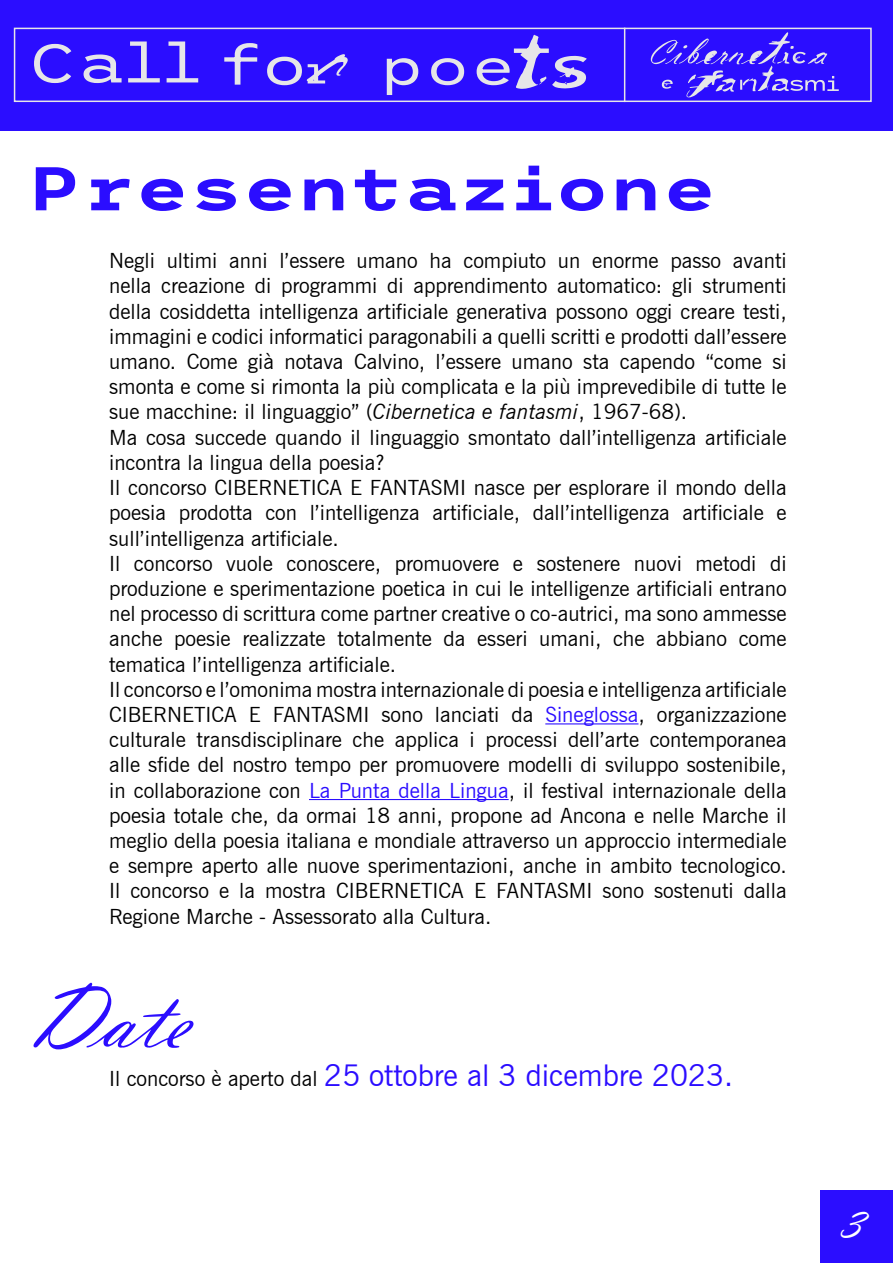
<style>
.page{position:relative;width:893px;height:1263px;background:#fff}
.page>*{position:absolute;margin:0;border:0;box-sizing:border-box;transform-origin:0 0}
.t1{font:97.5px "Vladimir Script";color:#2b0dff}
.t2{font:700 61.5px "Trispace Semi Expanded";color:#2b0dff}
.t3{font:54.6px "Trispace Semi Expanded";color:#e6e6e8}
.t4{font:51.75px "Trispace Semi Expanded";color:#e6e6e8}
.t5{font:48px "Vladimir Script";color:#fff}
.t6{font:30px "News Gothic BT";color:#2b0dff}
.t7{font:21px/25.2px "News Gothic BT";color:#000}
.s1{font-style:italic}
.s2{color:#2b0dff}
.s3{font-size:21px;color:#000}
</style>
<div class="page">
<div style="left:0;top:0;width:893px;height:130px;background:#2b0dff"></div>
<div style="left:14px;top:28px;width:858px;height:74px;border:2px solid #e6e6e8"></div>
<svg style="left:651px;top:32px;width:188px;height:65px"></svg>
<hr style="left:624px;top:28px;width:1px;height:74px;background:#e6e6e8">
<svg style="left:514px;top:34px;width:73px;height:55px"></svg>
<svg style="left:307px;top:54px;width:41px;height:29px"></svg>
<div style="left:820px;top:1190px;width:73px;height:73px;background:#2b0dff"></div>
<hr style="left:545px;top:723px;width:93px;height:1px;background:#2b0dff">
<hr style="left:309px;top:799px;width:200px;height:1px;background:#2b0dff">
<h3 class="t3" style="left:29px;top:21px;width:281px">Call fo</h3>
<h3 class="t4" style="left:379px;top:26px;width:138px">poe</h3>
<h2 class="t2" style="left:28px;top:139px;width:690px">Presentazione</h2>
<p class="t7" style="left:109px;top:248px;width:679px">Negli ultimi anni l’essere umano ha compiuto un enorme passo avanti nella creazione di programmi di apprendimento automatico: gli strumenti della cosiddetta intelligenza artificiale generativa possono oggi creare testi, immagini e codici informatici paragonabili a quelli scritti e prodotti dall’essere umano. Come già notava Calvino, l’essere umano sta capendo “come si smonta e come si rimonta la più complicata e la più imprevedibile di tutte le sue macchine: il linguaggio” (<span class="s1">Cibernetica e fantasmi</span>, 1967-68).<br>Ma cosa succede quando il linguaggio smontato dall’intelligenza artificiale incontra la lingua della poesia?<br>Il concorso CIBERNETICA E FANTASMI nasce per esplorare il mondo della poesia prodotta con l’intelligenza artificiale, dall’intelligenza artificiale e sull’intelligenza artificiale.<br>Il concorso vuole conoscere, promuovere e sostenere nuovi metodi di produzione e sperimentazione poetica in cui le intelligenze artificiali entrano nel processo di scrittura come partner creative o co-autrici, ma sono ammesse anche poesie realizzate totalmente da esseri umani, che abbiano come tematica l’intelligenza artificiale.<br>Il concorso e l’omonima mostra internazionale di poesia e intelligenza artificiale CIBERNETICA E FANTASMI sono lanciati da <span class="s2">Sineglossa</span>, organizzazione culturale transdisciplinare che applica i processi dell’arte contemporanea alle sfide del nostro tempo per promuovere modelli di sviluppo sostenibile, in collaborazione con <span class="s2">La Punta della Lingua</span>, il festival internazionale della poesia totale che, da ormai 18 anni, propone ad Ancona e nelle Marche il meglio della poesia italiana e mondiale attraverso un approccio intermediale e sempre aperto alle nuove sperimentazioni, anche in ambito tecnologico.<br>Il concorso e la mostra CIBERNETICA E FANTASMI sono sostenuti dalla Regione Marche - Assessorato alla Cultura.</p>
<h1 class="t1" style="left:26px;top:960px;width:165px">Date</h1>
<h3 class="t6" style="left:109px;top:1057px;width:626px"><span class="s3">Il concorso è aperto dal</span> 25 ottobre al 3 dicembre 2023.</h3>
<h3 class="t5" style="left:839px;top:1195px;width:24px">3</h3>
</div>
